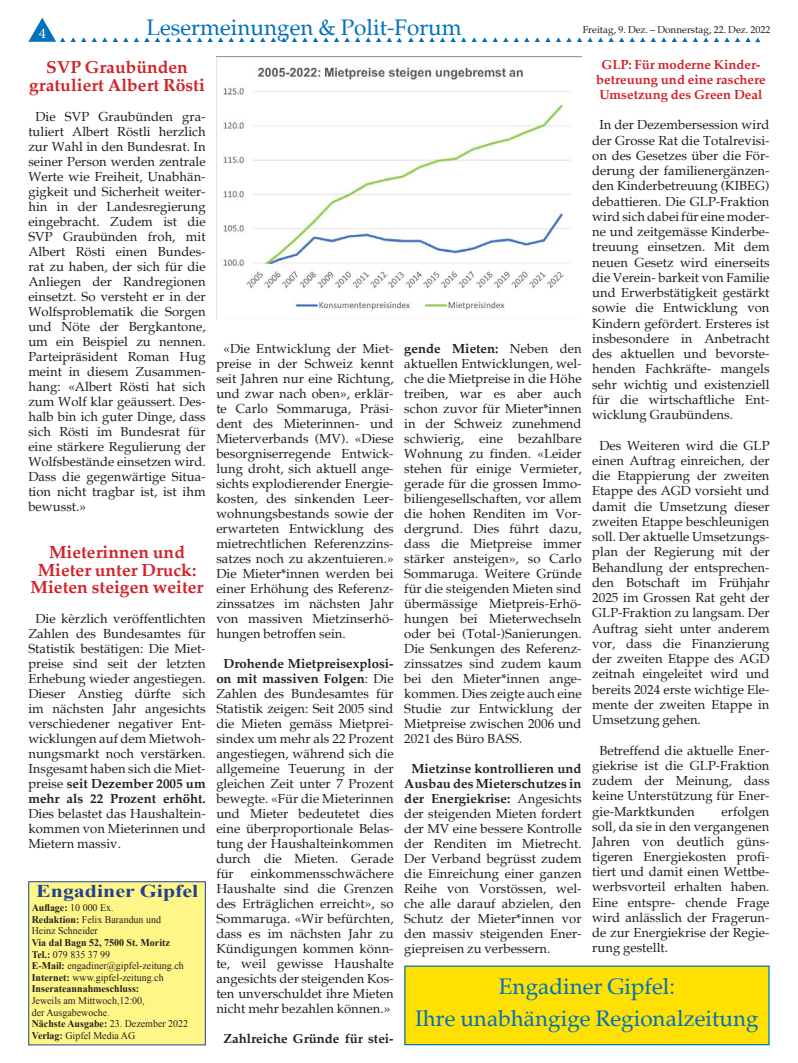
<style>
.page{position:relative;width:798px;height:1063px;background:#fff}
.page>*{position:absolute;margin:0;border:0;box-sizing:border-box;transform-origin:0 0}
.Seitenrubrik{font:22.5px "Palatia";color:#0072bc}
.t1{font:700 18px "Times New Roman";color:#253f8e;scale:1.21 1}
.Seitenrubrik-2{font:700 17.5px/17.5px "Palatia";color:#d1232a;text-align:center}
.t2{font:15px "Minion Pro";color:#fff}
.Seitenrubrik-3{font:13.12px/15px "Palatia";color:#231f20;text-align:justify}
.Seitenrubrik-4{font:700 13.12px/15px "Palatia";color:#d1232a;text-align:center}
.Seitenrubrik-5{font:700 13.12px "Palatia";color:#231f20}
.t3{font:10.25px "Times New Roman";color:#231f20}
.t4{font:700 10.25px "Times New Roman";color:#231f20}
.t5{font:10px "Palatia";color:#231f20}
.s1{font-weight:700}
.s2{font-weight:400}
</style>
<div class="page">
<svg style="left:113px;top:37px;width:15px;height:5px"></svg>
<svg style="left:134px;top:37px;width:15px;height:5px"></svg>
<svg style="left:155px;top:37px;width:152px;height:5px"></svg>
<svg style="left:313px;top:37px;width:15px;height:5px"></svg>
<svg style="left:334px;top:37px;width:15px;height:5px"></svg>
<svg style="left:28px;top:18px;width:79px;height:24px"></svg>
<svg style="left:355px;top:37px;width:47px;height:5px"></svg>
<svg style="left:408px;top:37px;width:47px;height:5px"></svg>
<svg style="left:461px;top:37px;width:15px;height:5px"></svg>
<svg style="left:482px;top:37px;width:15px;height:5px"></svg>
<svg style="left:503px;top:37px;width:152px;height:5px"></svg>
<svg style="left:661px;top:37px;width:15px;height:5px"></svg>
<svg style="left:682px;top:37px;width:15px;height:5px"></svg>
<svg style="left:703px;top:37px;width:57px;height:5px"></svg>
<div style="left:28px;top:881px;width:178px;height:164px;background:#fff688;border:1px solid #253f8e"></div>
<img style="left:216px;top:56px;width:365px;height:263px">
<div style="left:405px;top:966px;width:363px;height:79px;background:#ffe101"></div>
<div style="left:404px;top:966px;width:365px;height:79px;border:1px solid #0072bc"></div>
<p class="t2" style="left:39px;top:23px;width:9px">4</p>
<p class="Seitenrubrik" style="left:146px;top:14px;width:317px">Lesermeinungen &amp; Polit-Forum</p>
<p class="t5" style="left:582px;top:23px;width:189px">Freitag, 9. Dez. – Donnerstag, 22. Dez. 2022</p>
<p class="Seitenrubrik-2" style="left:46px;top:59px;width:143px">SVP Graubünden</p>
<p class="Seitenrubrik-2" style="left:29px;top:76px;width:177px">gratuliert Albert Rösti</p>
<p class="Seitenrubrik-3" style="left:28px;top:109px;width:179px;text-indent:7px">Die SVP Graubünden gra&shy;tuliert Albert Röstli herzlich zur Wahl in den Bundesrat. In seiner Person werden zentrale Werte wie Freiheit, Unabhän&shy;gigkeit und Sicherheit weiter&shy;hin in der Landesregierung eingebracht. Zudem ist die SVP Graubünden froh, mit Albert Rösti einen Bundes&shy;rat zu haben, der sich für die Anliegen der Randregionen einsetzt. So versteht er in der Wolfsproblematik die Sorgen und Nöte der Bergkantone, um ein Beispiel zu nennen.<br>Parteipräsident Roman Hug meint in diesem Zusammen&shy;hang: «Albert Rösti hat sich zum Wolf klar geäussert. Des&shy;halb bin ich guter Dinge, dass sich Rösti im Bundesrat für eine stärkere Regulierung der Wolfsbestände einsetzen wird.<br>Dass die gegenwärtige Situa&shy;tion nicht tragbar ist, ist ihm bewusst.»</p>
<p class="Seitenrubrik-2" style="left:31px;top:544px;width:174px">Mieterinnen und<br>Mieter unter Druck:<br>Mieten steigen weiter</p>
<p class="Seitenrubrik-3" style="left:28px;top:611px;width:179px;text-indent:7px">Die kèrzlich veröffentlichten Zahlen des Bundesamtes für Statistik bestätigen: Die Miet&shy;preise sind seit der letzten Erhebung wieder angestiegen.<br>Dieser Anstieg dürfte sich im nächsten Jahr angesichts verschiedener negativer Ent&shy;wicklungen auf dem Mietwoh&shy;nungsmarkt noch verstärken.<br>Insgesamt haben sich die Miet&shy;preise <span class="s1">seit Dezember 2005 um mehr als 22 Prozent erhöht.<br></span>Dies belastet das Haushaltein&shy;kommen von Mieterinnen und Mietern massiv.</p>
<p class="t1" style="left:36px;top:878px;width:135px">Engadiner Gipfel</p>
<p class="t4" style="left:32px;top:901px;width:83px">Auflage: <span class="s2">10 000 Ex.</span></p>
<p class="t3" style="left:32px;top:912px;width:131px"><span class="s1">Redaktion:</span> Felix Barandun und</p>
<p class="t3" style="left:32px;top:924px;width:68px">Heinz Schneider</p>
<p class="t4" style="left:32px;top:935px;width:140px">Via dal Bagn 52, 7500 St. Moritz</p>
<p class="t3" style="left:32px;top:947px;width:80px"><span class="s1">Tel.:</span> 079 835 37 99</p>
<p class="t3" style="left:32px;top:959px;width:153px"><span class="s1">E-Mail:</span> engadiner@gipfel-zeitung.ch</p>
<p class="t3" style="left:32px;top:971px;width:133px"><span class="s1">Internet:</span> www.gipfel-zeitung.ch</p>
<p class="t4" style="left:32px;top:982px;width:109px">Inserateannahmeschluss:</p>
<p class="t3" style="left:32px;top:994px;width:114px">Jeweils am Mittwoch,12:00,</p>
<p class="t3" style="left:32px;top:1005px;width:80px">der Ausgabewoche.</p>
<p class="t4" style="left:32px;top:1017px;width:158px">Nächste Ausgabe: <span class="s2">23. Dezember 2022</span></p>
<p class="t3" style="left:32px;top:1029px;width:105px"><span class="s1">Verlag:</span> Gipfel Media AG</p>
<p class="Seitenrubrik-3" style="left:216px;top:341px;width:179px;text-indent:7px">«Die Entwicklung der Miet&shy;preise in der Schweiz kennt seit Jahren nur eine Richtung, und zwar nach oben», erklär&shy;te Carlo Sommaruga, Präsi&shy;dent des Mieterinnen- und Mieterverbands (MV). «Diese besorgniserregende Entwick&shy;lung droht, sich aktuell ange&shy;sichts explodierender Energie&shy;kosten, des sinkenden Leer&shy;wohnungsbestands sowie der erwarteten Entwicklung des mietrechtlichen Referenzzins&shy;satzes noch zu akzentuieren.» Die Mieter*innen werden bei einer Erhöhung des Referenz&shy;zinssatzes im nächsten Jahr von massiven Mietzinserhö&shy;hungen betroffen sein.</p>
<p class="Seitenrubrik-3" style="left:216px;top:656px;width:179px;text-indent:7px"><span class="s1">Drohende Mietpreisexplosi&shy;on mit massiven Folgen</span>: Die Zahlen des Bundesamtes für Statistik zeigen: Seit 2005 sind die Mieten gemäss Mietprei&shy;sindex um mehr als 22 Prozent angestiegen, während sich die allgemeine Teuerung in der gleichen Zeit unter 7 Prozent bewegte. «Für die Mieterinnen und Mieter bedeutetet dies eine überproportionale Belas&shy;tung der Haushalteinkommen durch die Mieten. Gerade für</p>
<p class="Seitenrubrik-3" style="left:216px;top:866px;width:179px;text-indent:35px">einkommensschwächere Haushalte sind die Grenzen des Erträglichen erreicht», so Sommaruga. «Wir befürchten, dass es im nächsten Jahr zu Kündigungen kommen könn&shy;te, weil gewisse Haushalte angesichts der steigenden Kos&shy;ten unverschuldet ihre Mieten nicht mehr bezahlen können.»</p>
<p class="Seitenrubrik-5" style="left:223px;top:1030px;width:172px">Zahlreiche Gründe für stei-</p>
<p class="Seitenrubrik-4" style="left:596px;top:57px;width:171px">GLP: Für moderne Kinder&shy;betreuung und eine raschere<br>Umsetzung des Green Deal</p>
<p class="Seitenrubrik-3" style="left:592px;top:117px;width:179px;text-indent:7px">In der Dezembersession wird der Grosse Rat die Totalrevisi&shy;on des Gesetzes über die För&shy;derung der familienergänzen&shy;den Kinderbetreuung (KIBEG) debattieren. Die GLP-Fraktion wird sich dabei für eine moder&shy;ne und zeitgemässe Kinderbe&shy;treuung einsetzen. Mit dem neuen Gesetz wird einerseits die Verein- barkeit von Familie und Erwerbstätigkeit gestärkt sowie die Entwicklung von Kindern gefördert. Ersteres ist insbesondere in Anbetracht des aktuellen und bevorste&shy;henden Fachkräfte- mangels sehr wichtig und existenziell für die wirtschaftliche Ent&shy;wicklung Graubündens.</p>
<p class="Seitenrubrik-3" style="left:592px;top:438px;width:179px;text-indent:7px">Des Weiteren wird die GLP einen Auftrag einreichen, der die Etappierung der zweiten Etappe des AGD vorsieht und damit die Umsetzung dieser zweiten Etappe beschleunigen soll. Der aktuelle Umsetzungs&shy;plan der Regierung mit der Behandlung der entsprechen&shy;den Botschaft im Frühjahr 2025 im Grossen Rat geht der GLP-Fraktion zu langsam. Der Auftrag sieht unter anderem vor, dass die Finanzierung der zweiten Etappe des AGD zeitnah eingeleitet wird und bereits 2024 erste wichtige Ele&shy;mente der zweiten Etappe in Umsetzung gehen.</p>
<p class="Seitenrubrik-3" style="left:592px;top:743px;width:179px;text-indent:7px">Betreffend die aktuelle Ener&shy;giekrise ist die GLP-Fraktion zudem der Meinung, dass keine Unterstützung für Ener&shy;gie-Marktkunden</p>
<p class="Seitenrubrik-3" style="left:404px;top:341px;width:179px"><span class="s1">gende Mieten:</span> Neben den aktuellen Entwicklungen, wel&shy;che die Mietpreise in die Höhe treiben, war es aber auch schon zuvor für Mieter*innen in der Schweiz zunehmend schwierig, eine bezahlbare Wohnung zu finden. «Leider stehen für einige Vermieter, gerade für die grossen Immo&shy;biliengesellschaften, vor allem die hohen Renditen im Vor&shy;dergrund. Dies führt dazu, dass die Mietpreise immer stärker ansteigen», so Carlo Sommaruga. Weitere Gründe für die steigenden Mieten sind übermässige Mietpreis-Erhö&shy;hungen bei Mieterwechseln oder bei (Total-)Sanierungen.<br>Die Senkungen des Referenz&shy;zinssatzes sind zudem kaum bei den Mieter*innen ange&shy;kommen. Dies zeigte auch eine Studie zur Entwicklung der Mietpreise zwischen 2006 und 2021 des Büro BASS.</p>
<p class="Seitenrubrik-3" style="left:404px;top:761px;width:179px;text-indent:7px"><span class="s1">Mietzinse kontrollieren und Ausbau des Mieterschutzes in der Energiekrise:</span> Angesichts der steigenden Mieten fordert der MV eine bessere Kontrolle der Renditen im Mietrecht.<br>Der Verband begrüsst zudem die Einreichung einer ganzen Reihe von Vorstössen, wel&shy;che alle darauf abzielen, den Schutz der Mieter*innen vor den massiv steigenden Ener&shy;giepreisen zu verbessern.</p>
<p class="Seitenrubrik-3" style="left:592px;top:804px;width:179px;text-indent:129px">erfolgen soll, da sie in den vergangenen Jahren von deutlich güns&shy;tigeren Energiekosten profi&shy;tiert und damit einen Wettbe&shy;werbsvorteil erhalten haben.<br>Eine entspre- chende Frage wird anlässlich der Fragerun&shy;de zur Energiekrise der Regie&shy;rung gestellt.</p>
<p class="Seitenrubrik" style="left:498px;top:973px;width:178px">Engadiner Gipfel:</p>
<p class="Seitenrubrik" style="left:415px;top:1004px;width:345px">Ihre unabhängige Regionalzeitung</p>
</div>
